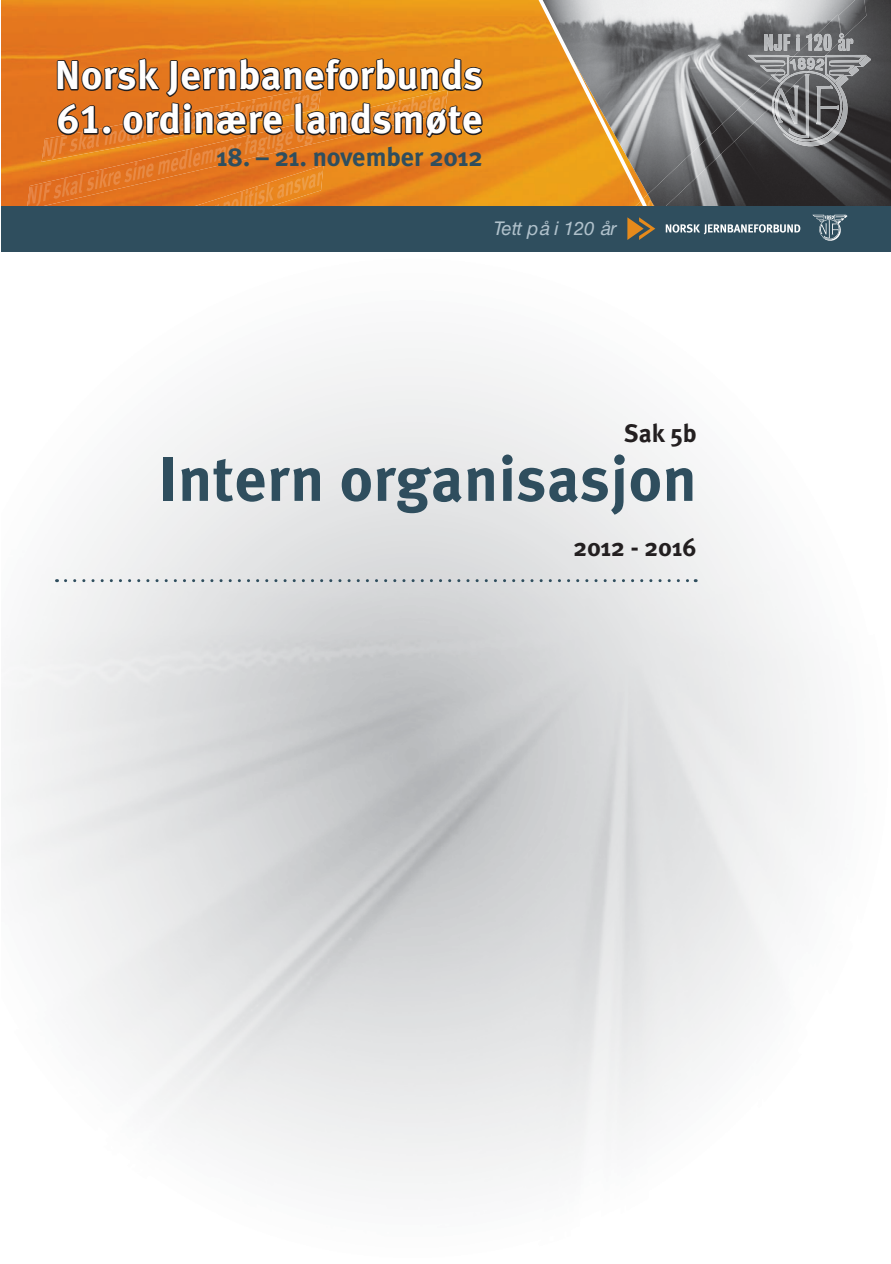
<style>
.page{position:relative;width:891px;height:1264px;background:#fff}
.page>*{position:absolute;margin:0;border:0;box-sizing:border-box;transform-origin:0 0}
.t1{font:700 63px "Meta Plus";letter-spacing:.01em;color:#2f4e5e}
.t2{font:700 40.35px "Meta Plus";letter-spacing:.01em;color:#fff}
.t3{font:700 26.25px "Meta Plus";color:#2f4e5e}
.t4{font:700 25.2px "Meta Plus";color:#231f20}
.t5{font:italic 18.9px "Helvetica LT Std";color:#b0c1cb}
.s1{font-family:"Meta Plus Bold Caps";font-weight:400}
</style>
<div class="page">
<img style="left:1px;top:0;width:313px;height:1160px">
<img style="left:314px;top:251px;width:314px;height:909px">
<img style="left:628px;top:251px;width:262px;height:880px">
<img style="left:484px;top:0;width:42px;height:206px">
<img style="left:27px;top:89px;width:29px;height:117px">
<img style="left:649px;top:0;width:241px;height:105px">
<img style="left:840px;top:105px;width:50px;height:101px">
<img style="left:649px;top:14px;width:191px;height:192px">
<img style="left:838px;top:0;width:28px;height:39px">
<svg style="left:526px;top:0;width:123px;height:206px;background:#c89a56"></svg>
<div style="left:1px;top:206px;width:889px;height:45px;background:#2f4e5e"></div>
<svg style="left:665px;top:224px;width:135px;height:10px"></svg>
<svg style="left:627px;top:217px;width:28px;height:23px"></svg>
<svg style="left:812px;top:215px;width:35px;height:26px"></svg>
<svg style="left:56px;top:0;width:428px;height:528px"></svg>
<img style="left:782px;top:56px;width:88px;height:90px">
<img style="left:747px;top:55px;width:119px;height:28px">
<img style="left:772px;top:55px;width:53px;height:16px">
<img style="left:771px;top:71px;width:73px;height:70px">
<img style="left:771px;top:71px;width:17px;height:35px">
<img style="left:788px;top:75px;width:21px;height:63px">
<svg style="left:788px;top:58px;width:36px;height:17px"></svg>
<img style="left:815px;top:86px;width:23px;height:38px">
<img style="left:774px;top:86px;width:24px;height:38px">
<img style="left:774px;top:88px;width:10px;height:15px">
<img style="left:764px;top:34px;width:88px;height:17px">
<svg style="left:838px;top:33px;width:5px;height:10px"></svg>
<svg style="left:796px;top:39px;width:3px;height:12px"></svg>
<svg style="left:65px;top:579px;width:631px;height:3px;background:#b5bdc2"></svg>
<p class="t2" style="left:55px;top:52px;width:429px">Norsk Jernbaneforbunds</p>
<p class="t2" style="left:57px;top:96px;width:427px"><span class="s1">61</span>. ordinære landsmøte</p>
<p class="t3" style="left:216px;top:142px;width:267px">18. – 21. november 2012</p>
<p class="t5" style="left:493px;top:217px;width:124px">Tett på i 120 år</p>
<p class="t4" style="left:624px;top:418px;width:74px">Sak 5b</p>
<h1 class="t1" style="left:158px;top:442px;width:540px">Intern organisasjon</h1>
<p class="t4" style="left:573px;top:533px;width:125px">2012 - 2016</p>
</div>
